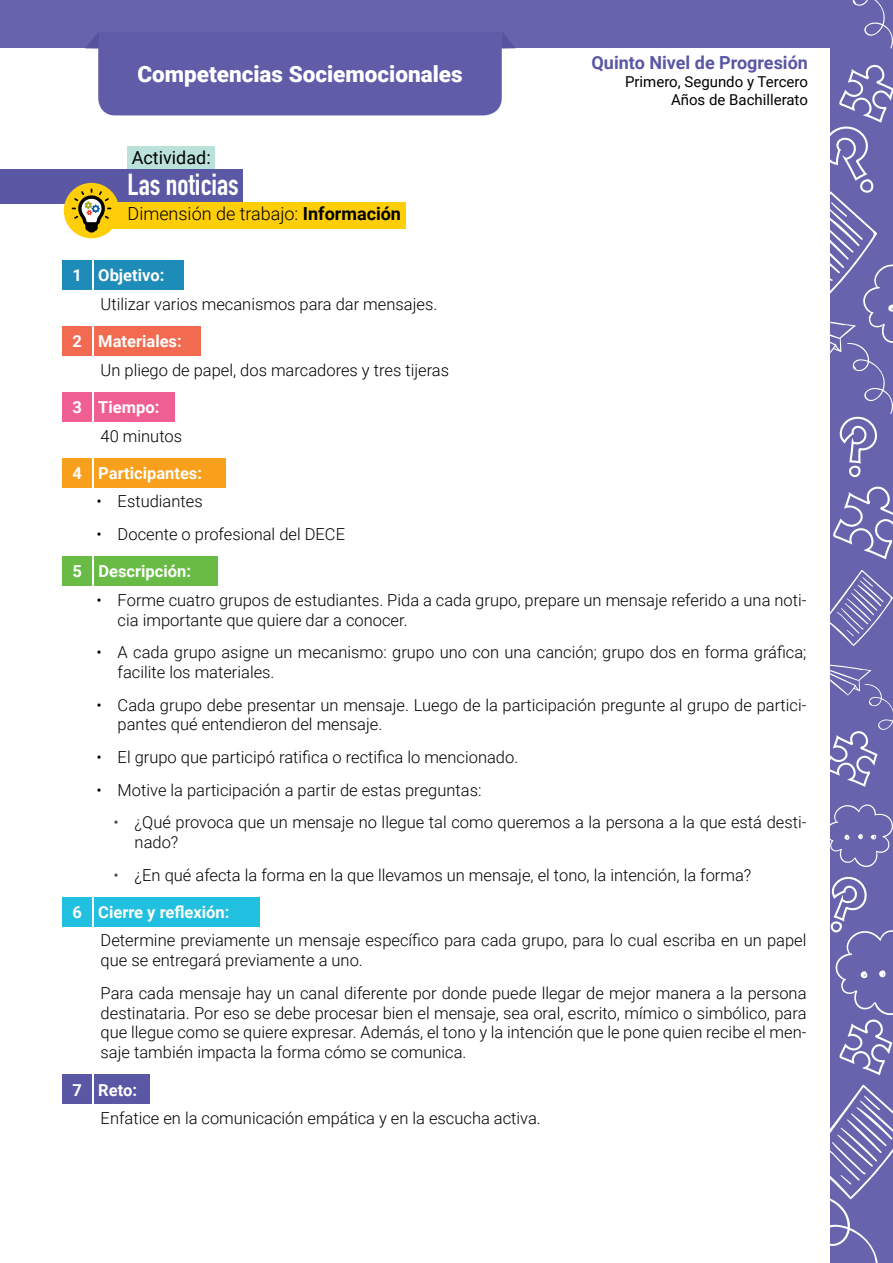
<style>
.page{position:relative;width:893px;height:1263px;background:#6763ac}
.page>*{position:absolute;margin:0;border:0;box-sizing:border-box;transform-origin:0 0}
.t2{font:700 30px "DIN Condensed";color:#fff}
.t1{font:900 22.5px "Roboto";color:#fff}
.t3info{font:300 18px "Roboto";color:#000}
.None-2{font:700 18px "Roboto";color:#5a57a5}
.t1n{font:18px "Roboto";color:#000}
.texto{font:300 16.5px/19.8px "Roboto";color:#000}
.titulo_pasos{font:700 16.5px "Roboto";color:#fff}
.numeros_titulos{font:700 16.5px "Roboto";color:#fff}
.t3{font:15px/18px "Roboto";color:#000;text-align:right}
.s1{font-weight:700}
.s2{color:#4d4d4d}
</style>
<div class="page">
<div style="left:0;top:49px;width:829px;height:1214px;background:#fff"></div>
<div style="left:85px;top:32px;width:431px;height:83px;background:#605ca8"></div>
<svg style="left:833px;top:486px;width:60px;height:74px"></svg>
<svg style="left:829px;top:663px;width:64px;height:125px"></svg>
<svg style="left:852px;top:0;width:41px;height:49px"></svg>
<svg style="left:829px;top:1084px;width:64px;height:179px"></svg>
<svg style="left:829px;top:570px;width:64px;height:76px"></svg>
<svg style="left:862px;top:577px;width:11px;height:10px"></svg>
<svg style="left:829px;top:803px;width:64px;height:65px"></svg>
<svg style="left:829px;top:874px;width:64px;height:203px"></svg>
<svg style="left:829px;top:63px;width:64px;height:416px"></svg>
<div style="left:0;top:169px;width:243px;height:34px;background:#5a57a5"></div>
<div style="left:128px;top:147px;width:87px;height:22px;background:#bbe2da"></div>
<div style="left:62px;top:260px;width:30px;height:30px;background:#1e8cb8"></div>
<div style="left:94px;top:260px;width:89px;height:30px;background:#1e8cb8"></div>
<div style="left:62px;top:326px;width:30px;height:30px;background:#f26a50"></div>
<div style="left:94px;top:326px;width:106px;height:30px;background:#f26a50"></div>
<div style="left:62px;top:392px;width:30px;height:30px;background:#f05f92"></div>
<div style="left:94px;top:392px;width:81px;height:30px;background:#f05f92"></div>
<div style="left:62px;top:458px;width:30px;height:30px;background:#f89f1c"></div>
<div style="left:94px;top:458px;width:132px;height:30px;background:#f89f1c"></div>
<div style="left:62px;top:556px;width:30px;height:30px;background:#68bc45"></div>
<div style="left:94px;top:556px;width:124px;height:30px;background:#68bc45"></div>
<div style="left:62px;top:897px;width:30px;height:30px;background:#22c0e0"></div>
<div style="left:94px;top:897px;width:166px;height:30px;background:#22c0e0"></div>
<div style="left:62px;top:1074px;width:30px;height:30px;background:#5a57a5"></div>
<div style="left:94px;top:1074px;width:55px;height:30px;background:#5a57a5"></div>
<div style="left:98px;top:203px;width:307px;height:26px;background:#fece08"></div>
<div style="left:64px;top:183px;width:55px;height:55px;background:#fece08;border-radius:50%"></div>
<svg style="left:72px;top:189px;width:39px;height:44px"></svg>
<h2 class="t1" style="left:137px;top:58px;width:327px">Competencias Sociemocionales</h2>
<p class="t1n" style="left:132px;top:145px;width:80px">Actividad:</p>
<p class="t2" style="left:128px;top:164px;width:113px">Las noticias</p>
<p class="t3info" style="left:128px;top:201px;width:275px">Dimensión de trabajo: <span class="s1">Información</span></p>
<p class="None-2" style="left:592px;top:50px;width:218px">Quinto Nivel de Progresión</p>
<p class="t3" style="left:625px;top:72px;width:184px">Primero, Segundo y Tercero<br>Años de Bachillerato</p>
<p class="numeros_titulos" style="left:73px;top:264px;width:11px">1</p>
<p class="titulo_pasos" style="left:98px;top:264px;width:68px">Objetivo:</p>
<p class="texto" style="left:101px;top:293px;width:338px">Utilizar varios mecanismos para dar mensajes.</p>
<p class="numeros_titulos" style="left:73px;top:330px;width:11px">2</p>
<p class="titulo_pasos" style="left:98px;top:330px;width:85px">Materiales:</p>
<p class="texto" style="left:101px;top:359px;width:350px">Un pliego de papel, dos marcadores y tres tijeras</p>
<p class="numeros_titulos" style="left:73px;top:396px;width:11px">3</p>
<p class="titulo_pasos" style="left:98px;top:396px;width:63px">Tiempo:</p>
<p class="texto" style="left:101px;top:425px;width:83px">40 minutos</p>
<p class="numeros_titulos" style="left:73px;top:461px;width:11px">4</p>
<p class="titulo_pasos" style="left:98px;top:461px;width:105px">Participantes:</p>
<p class="texto" style="left:96px;top:491px;width:108px">• Estudiantes</p>
<p class="texto" style="left:96px;top:524px;width:250px">• Docente o profesional del DECE</p>
<p class="numeros_titulos" style="left:73px;top:560px;width:11px">5</p>
<p class="titulo_pasos" style="left:99px;top:560px;width:94px">Descripción:</p>
<p class="texto" style="left:118px;top:590px;width:690px;text-indent:-21px">• Forme cuatro grupos de estudiantes. Pida a cada grupo, prepare un mensaje referido a una noti&shy;cia importante que quiere dar a conocer.</p>
<p class="texto" style="left:118px;top:642px;width:690px;text-indent:-21px">• A cada grupo asigne un mecanismo: grupo uno con una canción; grupo dos en forma gráfica; facilite los materiales.</p>
<p class="texto" style="left:118px;top:694px;width:690px;text-indent:-21px">• Cada grupo debe presentar un mensaje. Luego de la participación pregunte al grupo de partici&shy;pantes qué entendieron del mensaje.</p>
<p class="texto" style="left:96px;top:747px;width:423px">• El grupo que participó ratifica o rectifica lo mencionado.</p>
<p class="texto" style="left:96px;top:779px;width:387px">• Motive la participación a partir de estas preguntas:</p>
<p class="texto" style="left:135px;top:812px;width:673px;text-indent:-21px"><span class="s2">•</span> ¿Qué provoca que un mensaje no llegue tal como queremos a la persona a la que está desti&shy;nado?</p>
<p class="texto" style="left:113px;top:864px;width:639px"><span class="s2">•</span> ¿En qué afecta la forma en la que llevamos un mensaje, el tono, la intención, la forma?</p>
<p class="numeros_titulos" style="left:73px;top:900px;width:11px">6</p>
<p class="titulo_pasos" style="left:98px;top:900px;width:133px">Cierre y reflexión:</p>
<p class="texto" style="left:101px;top:930px;width:707px">Determine previamente un mensaje específico para cada grupo, para lo cual escriba en un papel que se entregará previamente a uno.</p>
<p class="texto" style="left:101px;top:982px;width:707px;text-align:justify">Para cada mensaje hay un canal diferente por donde puede llegar de mejor manera a la persona destinataria. Por eso se debe procesar bien el mensaje, sea oral, escrito, mímico o simbólico, para que llegue como se quiere expresar. Además, el tono y la intención que le pone quien recibe el men&shy;saje también impacta la forma cómo se comunica.</p>
<p class="numeros_titulos" style="left:73px;top:1078px;width:11px">7</p>
<p class="titulo_pasos" style="left:98px;top:1078px;width:40px">Reto:</p>
<p class="texto" style="left:101px;top:1108px;width:442px">Enfatice en la comunicación empática y en la escucha activa.</p>
</div>
